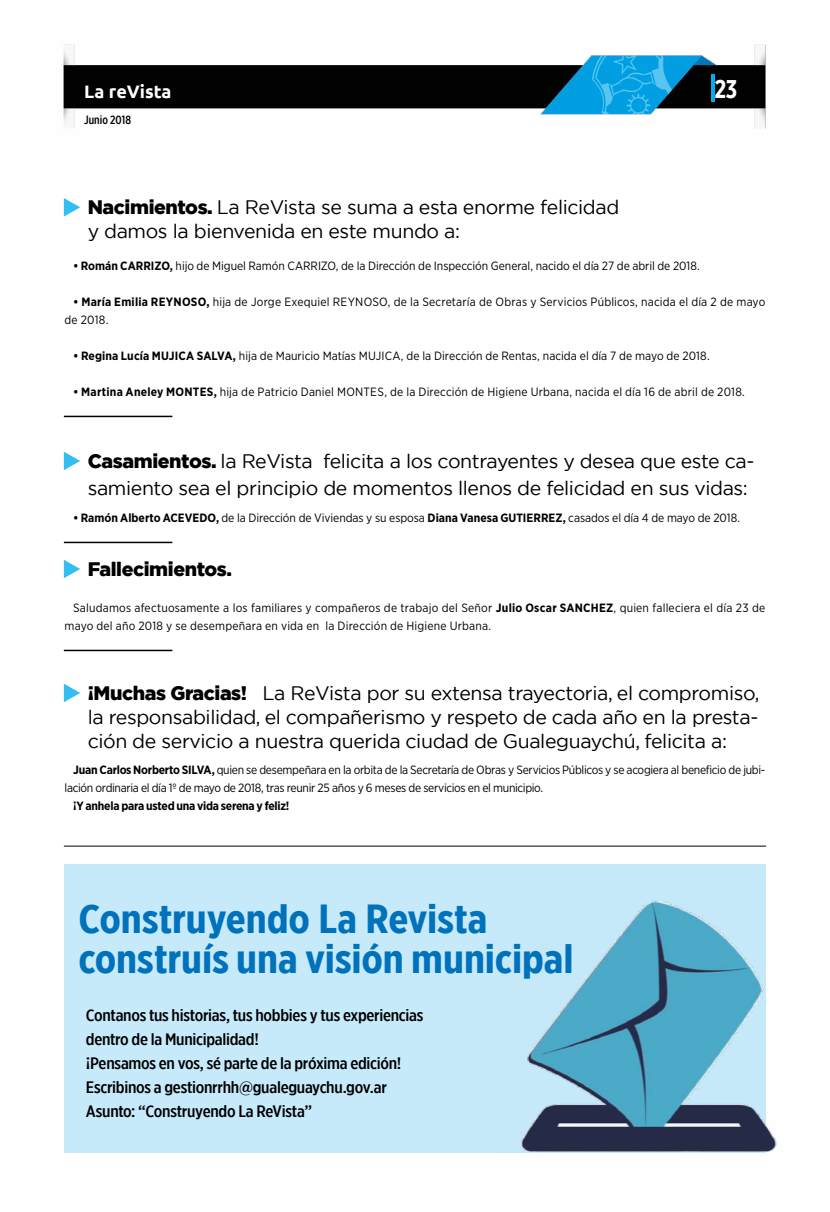
<style>
.page{position:relative;width:830px;height:1212px;background:#fff}
.page>*{position:absolute;margin:0;border:0;box-sizing:border-box;transform-origin:0 0}
.t1{font:700 40.5px/40.5px "Gotham X Narrow";color:#0072bc;scale:1.11 1}
.t2{font:700 25.5px "Gotham X Narrow";color:#fff}
.t3{font:19.5px/24px "Gotham";letter-spacing:-.02em;color:#000}
.t4{font:900 19.5px "Gotham";letter-spacing:-.02em;color:#000}
.t5{font:700 18px "Ubuntu";color:#fff}
.t6{font:500 16.5px/24px "Gotham X Narrow";letter-spacing:-.015em;color:#000;scale:1.11 1}
.t7{font:12px/18px "Gotham Narrow";color:#000}
.t8{font:12px/18px "Gotham Narrow";letter-spacing:-.025em;color:#000}
.t9{font:700 12px "Gotham Narrow";letter-spacing:-.02em;color:#000}
.t10{font:500 12px "Gotham X Narrow";color:#000}
.s1{font-weight:900}
.s2{font-weight:700}
</style>
<div class="page">
<img style="left:63px;top:44px;width:703px;height:85px">
<hr style="left:711px;top:74px;width:3px;height:27px;background:#00aeef">
<hr style="left:64px;top:416px;width:108px;height:1px;background:#000">
<hr style="left:64px;top:542px;width:108px;height:1px;background:#000">
<hr style="left:64px;top:650px;width:108px;height:1px;background:#000">
<svg style="left:64px;top:198px;width:16px;height:19px"></svg>
<svg style="left:64px;top:452px;width:16px;height:18px"></svg>
<svg style="left:64px;top:560px;width:16px;height:18px"></svg>
<svg style="left:64px;top:684px;width:16px;height:18px"></svg>
<div style="left:64px;top:864px;width:701px;height:288px;background:#c7eafb"></div>
<img style="left:521px;top:883px;width:256px;height:269px">
<hr style="left:64px;top:846px;width:701px;height:1px;background:#000">
<h3 class="t5" style="left:84px;top:80px;width:89px">La reVista</h3>
<p class="t10" style="left:84px;top:113px;width:48px">Junio 2018</p>
<h3 class="t3" style="left:88px;top:195px;width:533px"><span class="s1">Nacimientos.</span> La ReVista se suma a esta enorme felicidad y damos la bienvenida en este mundo a:</h3>
<h2 class="t2" style="left:714px;top:73px;width:24px">23</h2>
<p class="t7" style="left:73px;top:257px;width:628px"><span class="s2">• Román CARRIZO,</span> hijo de Miguel Ramón CARRIZO, de la Dirección de Inspección General, nacido el día 27 de abril de 2018.</p>
<p class="t7" style="left:65px;top:293px;width:702px;text-indent:9px"><span class="s2">• María Emilia REYNOSO,</span> hija de Jorge Exequiel REYNOSO, de la Secretaría de Obras y Servicios Públicos, nacida el día 2 de mayo de 2018.</p>
<p class="t7" style="left:73px;top:347px;width:637px"><span class="s2">• Regina Lucía MUJICA SALVA,</span> hija de Mauricio Matías MUJICA, de la Dirección de Rentas, nacida el día 7 de mayo de 2018.</p>
<p class="t7" style="left:73px;top:383px;width:673px"><span class="s2">• Martina Aneley MONTES,</span> hija de Patricio Daniel MONTES, de la Dirección de Higiene Urbana, nacida el día 16 de abril de 2018.</p>
<h3 class="t3" style="left:88px;top:447px;width:668px;line-height:27px"><span class="s1">Casamientos.</span> la ReVista felicita a los contrayentes y desea que este ca&shy;samiento sea el principio de momentos llenos de felicidad en sus vidas:</h3>
<p class="t7" style="left:73px;top:509px;width:668px"><span class="s2">• Ramón Alberto ACEVEDO,</span> de la Dirección de Viviendas y su esposa <span class="s2">Diana Vanesa GUTIERREZ,</span> casados el día 4 de mayo de 2018.</p>
<h3 class="t4" style="left:88px;top:556px;width:146px">Fallecimientos.</h3>
<p class="t7" style="left:65px;top:599px;width:702px;text-indent:9px">Saludamos afectuosamente a los familiares y compañeros de trabajo del Señor <span class="s2">Julio Oscar SANCHEZ</span>, quien falleciera el día 23 de mayo del año 2018 y se desempeñara en vida en la Dirección de Higiene Urbana.</p>
<h3 class="t3" style="left:88px;top:681px;width:673px;text-align:justify"><span class="s1">¡Muchas Gracias!</span> La ReVista por su extensa trayectoria, el compromiso, la responsabilidad, el compañerismo y respeto de cada año en la presta&shy;ción de servicio a nuestra querida ciudad de Gualeguaychú, felicita a:</h3>
<p class="t8" style="left:65px;top:761px;width:702px;text-indent:9px"><span class="s2">Juan Carlos Norberto SILVA,</span> quien se desempeñara en la orbita de la Secretaría de Obras y Servicios Públicos y se acogiera al beneficio de jubi&shy;lación ordinaria el día 1º de mayo de 2018, tras reunir 25 años y 6 meses de servicios en el municipio.</p>
<p class="t9" style="left:73px;top:798px;width:218px">¡Y anhela para usted una vida serena y feliz!</p>
<h1 class="t1" style="left:78px;top:898px;width:447px">Construyendo La Revista construís una visión municipal</h1>
<h3 class="t6" style="left:86px;top:1003px;width:305px">Contanos tus historias, tus hobbies y tus experiencias dentro de la Municipalidad!<br>¡Pensamos en vos, sé parte de la próxima edición!<br>Escribinos a gestionrrhh@gualeguaychu.gov.ar Asunto: “Construyendo La ReVista”</h3>
</div>
